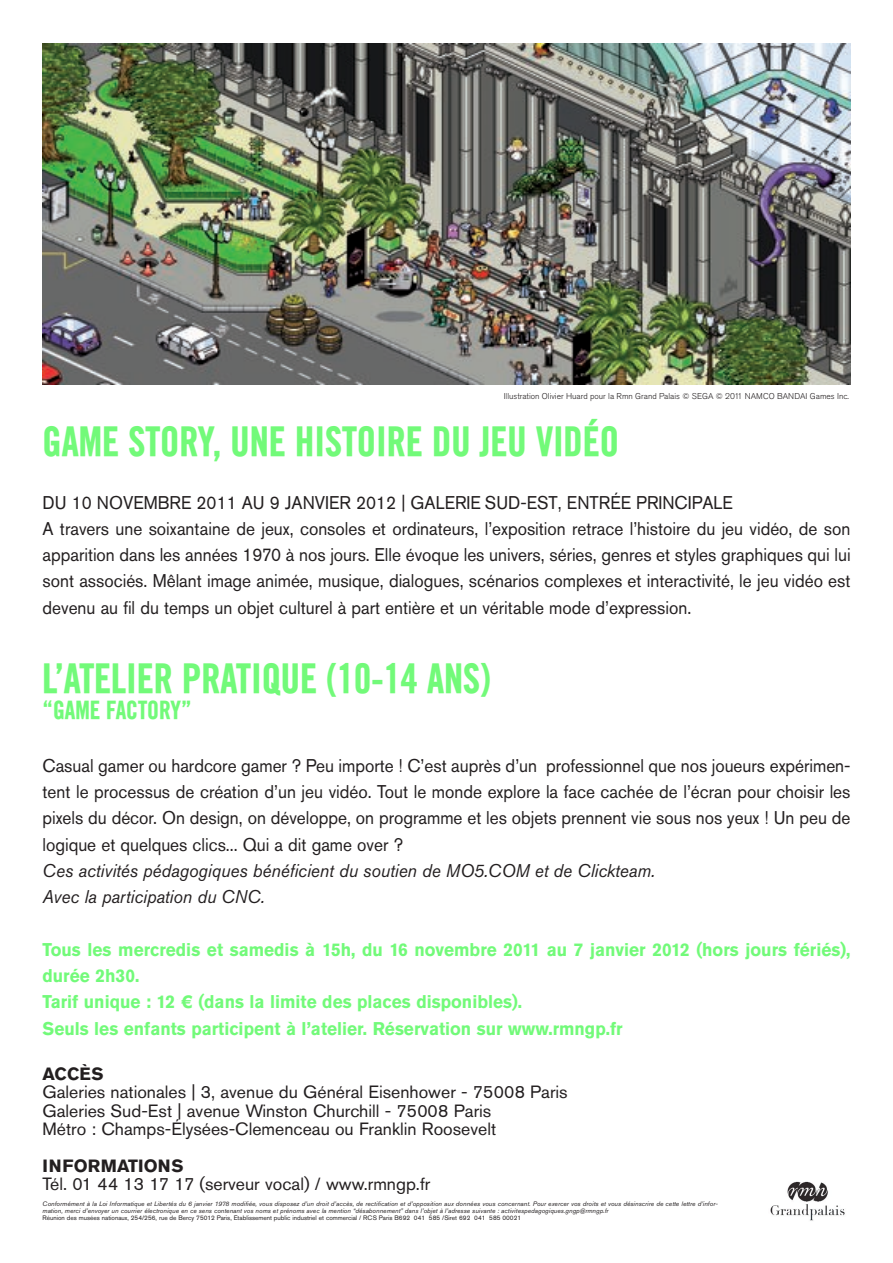
<style>
.page{position:relative;width:893px;height:1263px;background:#fff}
.page>*{position:absolute;margin:0;border:0;box-sizing:border-box;transform-origin:0 0}
.t1{font:40.65px "GRANDPALAISFINAL";color:#72fa79;scale:.94 1}
.t2{font:25.2px "GRANDPALAISFINAL";color:#72fa79;scale:.94 1}
.t3{font:18.3px/26.2px "Akzidenz Grotesk Std";color:#231f20;scale:.94 1}
.t4{font:700 18.3px/26.2px "Akzidenz Grotesk Std";color:#72fa79;scale:.94 1}
.t5{font:italic 18.3px/26.2px "Akzidenz Grotesk Std";color:#231f20;scale:.94 1}
.t6{font:17.7px/18.5px "Akzidenz Grotesk Std";color:#231f20}
.t7{font:700 17.7px "Akzidenz Grotesk Std";color:#231f20}
.t8{font:300 8.4px "Akzidenz Grotesk Std";color:#231f20}
.t9{font:italic 6.45px/7.2px "Akzidenz Grotesk Std";letter-spacing:.01em;color:#231f20}
.t10{font:6.45px "Akzidenz Grotesk Std";color:#231f20}
</style>
<div class="page">
<img style="left:770px;top:1181px;width:75px;height:40px">
<img style="left:43px;top:44px;width:807px;height:340px">
<p class="t8" style="left:504px;top:391px;width:347px">Illustration Olivier Huard pour la Rmn Grand Palais © SEGA © 2011 NAMCO BANDAI Games Inc.</p>
<h1 class="t1" style="left:43px;top:416px;width:615px">GAME STORY, UNE HISTOIRE DU JEU VIDÉO</h1>
<p class="t3" style="left:43px;top:489px;width:861px">DU 10 NOVEMBRE 2011 AU 9 JANVIER 2012 | GALERIE SUD-EST, ENTRÉE PRINCIPALE<br>A travers une soixantaine de jeux, consoles et ordinateurs, l’exposition retrace l’histoire du jeu vidéo, de son apparition dans les années 1970 à nos jours. Elle évoque les univers, séries, genres et styles graphiques qui lui sont associés. Mêlant image animée, musique, dialogues, scénarios complexes et interactivité, le jeu vidéo est devenu au fil du temps un objet culturel à part entière et un véritable mode d’expression.</p>
<h1 class="t1" style="left:43px;top:653px;width:478px">L’ATELIER PRATIQUE (10-14 ANS)</h1>
<h2 class="t2" style="left:43px;top:694px;width:160px">“GAME FACTORY”</h2>
<p class="t3" style="left:43px;top:752px;width:861px;text-align:justify">Casual gamer ou hardcore gamer ? Peu importe ! C’est auprès d’un professionnel que nos joueurs expérimen&shy;tent le processus de création d’un jeu vidéo. Tout le monde explore la face cachée de l’écran pour choisir les pixels du décor. On design, on développe, on programme et les objets prennent vie sous nos yeux ! Un peu de logique et quelques clics... Qui a dit game over ?</p>
<p class="t5" style="left:43px;top:857px;width:653px">Ces activités pédagogiques bénéficient du soutien de MO5.COM et de Clickteam.<br>Avec la participation du CNC.</p>
<p class="t4" style="left:43px;top:936px;width:861px">Tous les mercredis et samedis à 15h, du 16 novembre 2011 au 7 janvier 2012 (hors jours fériés), durée 2h30.<br>Tarif unique : 12 € (dans la limite des places disponibles).<br>Seuls les enfants participent à l’atelier. Réservation sur www.rmngp.fr</p>
<p class="t7" style="left:43px;top:1063px;width:63px">ACCÈS</p>
<p class="t6" style="left:43px;top:1082px;width:527px">Galeries nationales | 3, avenue du Général Eisenhower - 75008 Paris<br>Galeries Sud-Est | avenue Winston Churchill - 75008 Paris<br>Métro : Champs-Élysées-Clemenceau ou Franklin Roosevelt</p>
<p class="t7" style="left:43px;top:1155px;width:143px">INFORMATIONS</p>
<p class="t6" style="left:43px;top:1175px;width:389px">Tél. 01 44 13 17 17 (serveur vocal) / www.rmngp.fr</p>
<p class="t9" style="left:43px;top:1200px;width:677px">Conformément à la Loi Informatique et Libertés du 6 janvier 1978 modifiée, vous disposez d’un droit d’accès, de rectification et d’opposition aux données vous concernant. Pour exercer vos droits et vous désinscrire de cette lettre d’infor&shy;mation, merci d’envoyer un courrier électronique en ce sens contenant vos noms et prénoms avec la mention “désabonnement” dans l’objet à l’adresse suivante : activitespedagogiques.gngp@rmngp.fr</p>
<p class="t10" style="left:43px;top:1214px;width:480px">Réunion des musées nationaux, 254/256, rue de Bercy 75012 Paris, Etablissement public industriel et commercial / RCS Paris B692 041 585 /Siret 692 041 585 00021</p>
</div>
